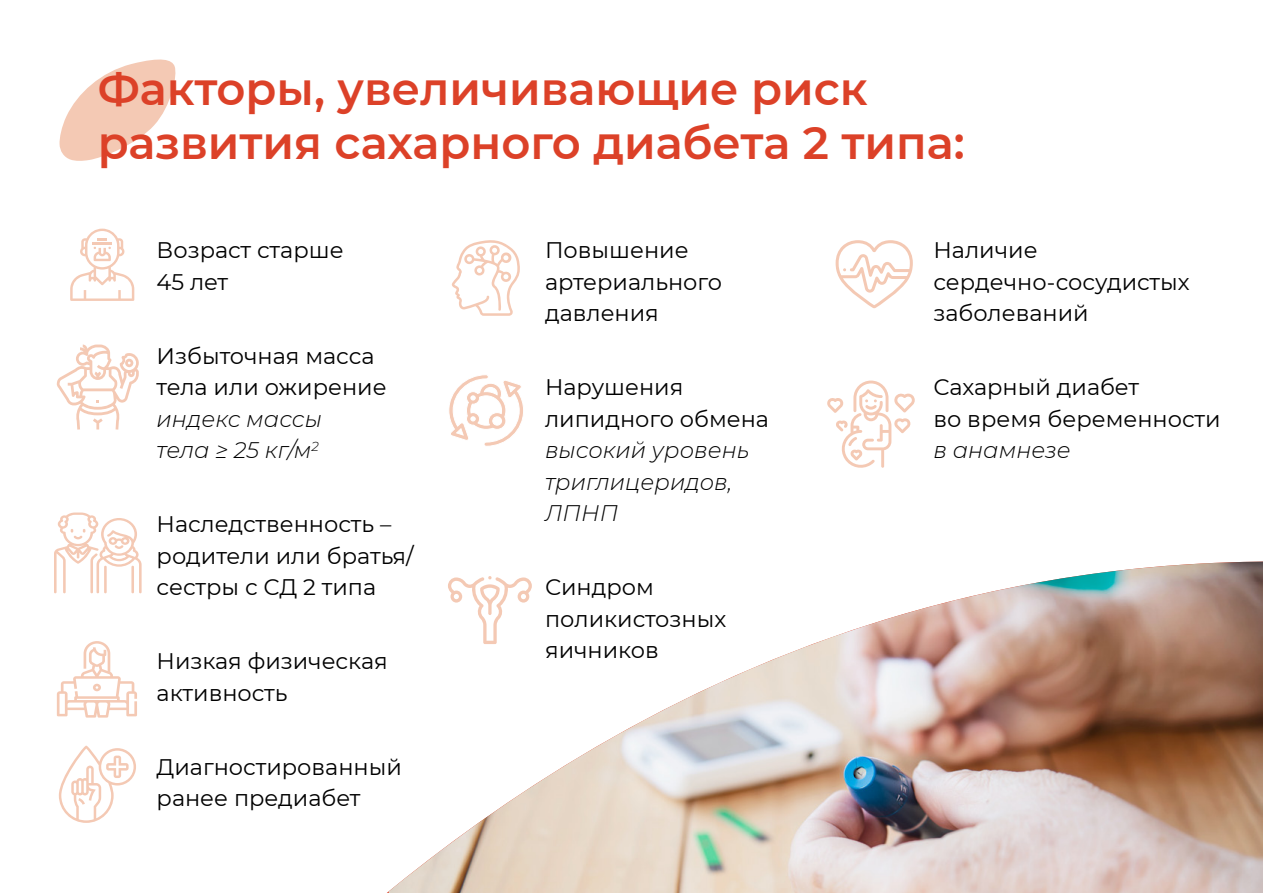
<style>
.page{position:relative;width:1263px;height:893px;background:#fff}
.page>*{position:absolute;margin:0;border:0;box-sizing:border-box;transform-origin:0 0}
.t1{font:600 45px/54px "Montserrat";color:#dc4128}
.t2{font:22.5px/31.5px "Montserrat";color:#000}
.t3{font:italic 300 22.5px/31.5px "Montserrat";color:#000}
</style>
<div class="page">
<img style="left:389px;top:562px;width:874px;height:331px">
<svg style="left:59px;top:59px;width:117px;height:102px"></svg>
<svg style="left:70px;top:229px;width:64px;height:72px"></svg>
<svg style="left:57px;top:345px;width:82px;height:85px"></svg>
<svg style="left:54px;top:512px;width:88px;height:81px"></svg>
<svg style="left:57px;top:641px;width:80px;height:77px"></svg>
<svg style="left:836px;top:240px;width:77px;height:68px"></svg>
<svg style="left:448px;top:576px;width:84px;height:68px"></svg>
<svg style="left:449px;top:375px;width:74px;height:71px"></svg>
<svg style="left:452px;top:240px;width:68px;height:76px"></svg>
<svg style="left:59px;top:746px;width:77px;height:77px"></svg>
<svg style="left:827px;top:381px;width:88px;height:87px"></svg>
<h1 class="t1" style="left:98px;top:60px;width:868px">Факторы, увеличивающие риск развития сахарного диабета 2 типа:</h1>
<p class="t2" style="left:157px;top:233px;width:188px">Возраст старше<br>45 лет</p>
<p class="t2" style="left:157px;top:339px;width:231px">Избыточная масса тела или ожирение</p>
<p class="t3" style="left:157px;top:402px;width:167px">индекс массы тела ≥ 25 кг/м<sup>2</sup></p>
<p class="t2" style="left:157px;top:508px;width:259px">Наследственность – родители или братья/ сестры с СД 2 типа</p>
<p class="t2" style="left:157px;top:645px;width:233px">Низкая физическая активность</p>
<p class="t2" style="left:157px;top:750px;width:247px">Диагностированный ранее предиабет</p>
<p class="t2" style="left:545px;top:233px;width:178px">Повышение артериального давления</p>
<p class="t2" style="left:545px;top:371px;width:225px">Нарушения липидного обмена</p>
<p class="t3" style="left:545px;top:434px;width:206px">высокий уровень триглицеридов,<br>ЛПНП</p>
<p class="t2" style="left:545px;top:571px;width:183px">Синдром поликистозных яичников</p>
<p class="t2" style="left:933px;top:233px;width:258px">Наличие сердечно-сосудистых заболеваний</p>
<p class="t2" style="left:933px;top:371px;width:289px">Сахарный диабет<br>во время беременности</p>
<p class="t3" style="left:933px;top:434px;width:139px">в анамнезе</p>
</div>
